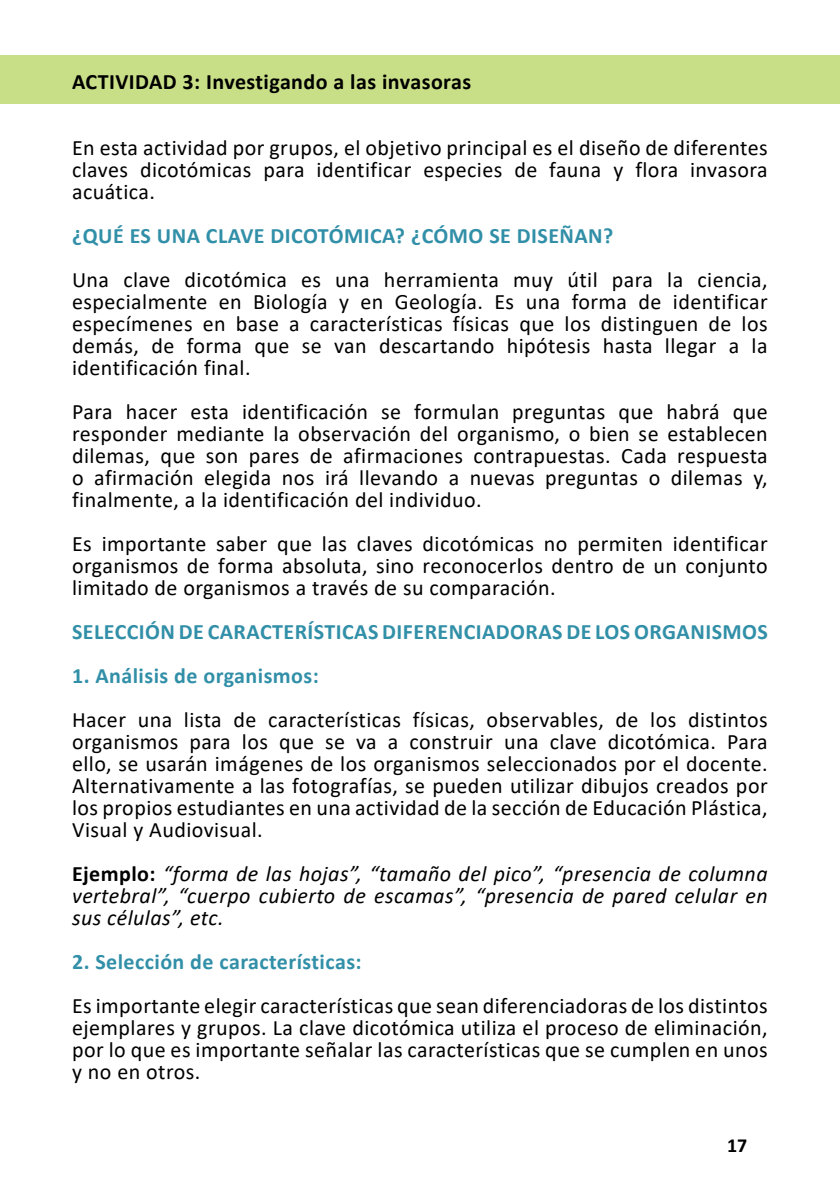
<style>
.page{position:relative;width:840px;height:1191px;background:#fff}
.page>*{position:absolute;margin:0;border:0;box-sizing:border-box;transform-origin:0 0}
.t1{font:22px/22px "Calibri";letter-spacing:.02em;color:#000;text-align:justify}
.t2{font:700 22px "Calibri";letter-spacing:.02em;color:#318fa8}
.t3{font:italic 22px/22px "Calibri";letter-spacing:.02em;color:#000;text-align:justify}
.t4{font:700 22px "Calibri";letter-spacing:.02em;color:#000}
.t5{font:700 20px "Calibri";color:#000}
.s1{font-weight:700;font-style:normal}
</style>
<div class="page">
<div style="left:0;top:55px;width:839px;height:48px;background:#c9df87"></div>
<p class="t4" style="left:72px;top:66px;width:400px">ACTIVIDAD 3: Investigando a las invasoras</p>
<p class="t1" style="left:72px;top:136px;width:696px">En esta actividad por grupos, el objetivo principal es el diseño de diferentes claves dicotómicas para identificar especies de fauna y flora invasora acuática.</p>
<p class="t2" style="left:72px;top:220px;width:542px">¿QUÉ ES UNA CLAVE DICOTÓMICA? ¿CÓMO SE DISEÑAN?</p>
<p class="t1" style="left:72px;top:268px;width:696px">Una clave dicotómica es una herramienta muy útil para la ciencia, especialmente en Biología y en Geología. Es una forma de identificar especímenes en base a características físicas que los distinguen de los demás, de forma que se van descartando hipótesis hasta llegar a la identificación final.</p>
<p class="t1" style="left:72px;top:400px;width:696px">Para hacer esta identificación se formulan preguntas que habrá que responder mediante la observación del organismo, o bien se establecen dilemas, que son pares de afirmaciones contrapuestas. Cada respuesta o afirmación elegida nos irá llevando a nuevas preguntas o dilemas y, finalmente, a la identificación del individuo.</p>
<p class="t1" style="left:72px;top:532px;width:696px">Es importante saber que las claves dicotómicas no permiten identificar organismos de forma absoluta, sino reconocerlos dentro de un conjunto limitado de organismos a través de su comparación.</p>
<p class="t2" style="left:72px;top:616px;width:697px">SELECCIÓN DE CARACTERÍSTICAS DIFERENCIADORAS DE LOS ORGANISMOS</p>
<p class="t2" style="left:72px;top:660px;width:248px">1. Análisis de organismos:</p>
<p class="t1" style="left:72px;top:708px;width:696px">Hacer una lista de características físicas, observables, de los distintos organismos para los que se va a construir una clave dicotómica. Para ello, se usarán imágenes de los organismos seleccionados por el docente.<br>Alternativamente a las fotografías, se pueden utilizar dibujos creados por los propios estudiantes en una actividad de la sección de Educación Plástica, Visual y Audiovisual.</p>
<p class="t3" style="left:72px;top:861px;width:696px"><span class="s1">Ejemplo:</span> “forma de las hojas”, “tamaño del pico”, “presencia de columna vertebral”, “cuerpo cubierto de escamas”, “presencia de pared celular en sus células”, etc.</p>
<p class="t2" style="left:72px;top:946px;width:291px">2. Selección de características:</p>
<p class="t1" style="left:72px;top:994px;width:696px">Es importante elegir características que sean diferenciadoras de los distintos ejemplares y grupos. La clave dicotómica utiliza el proceso de eliminación, por lo que es importante señalar las características que se cumplen en unos y no en otros.</p>
<p class="t5" style="left:726px;top:1131px;width:22px">17</p>
</div>
